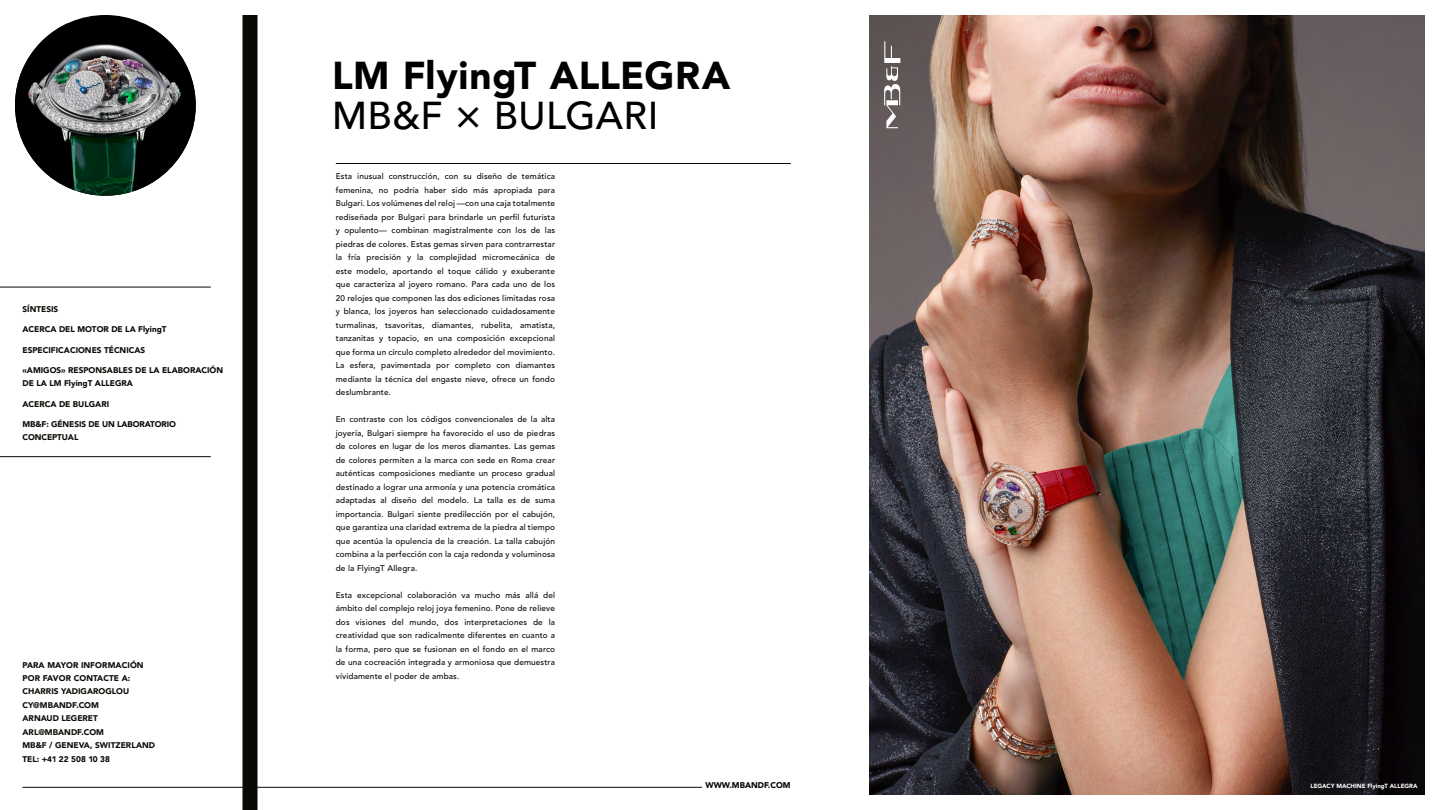
<style>
.page{position:relative;width:1440px;height:810px;background:#fff}
.page>*{position:absolute;margin:0;border:0;box-sizing:border-box;transform-origin:0 0}
.t1{font:900 38.62px "Avenir LT Std";letter-spacing:.01em;color:#000}
.t2{font:500 38.62px "Avenir LT Std";letter-spacing:.01em;color:#000}
.t3{font:500 8.25px/13.5px "Avenir LT Std";letter-spacing:.015em;color:#0b0904;text-align:justify}
.t4{font:900 8.25px/13.5px "Avenir LT Std";color:#0b0904}
.t5{font:900 8.25px/13.5px "Avenir";color:#0b0904}
.t6{font:900 8.25px "Avenir LT Std";color:#000}
.t7{font:900 6px "Avenir LT Std";color:#fff}
</style>
<div class="page">
<hr style="left:22px;top:787px;width:680px;height:1px;background:#0b0904">
<hr style="left:336px;top:163px;width:455px;height:1px;background:#0b0904">
<img style="left:15px;top:24px;width:181px;height:172px">
<div style="left:242px;top:15px;width:15px;height:795px;background:#0b0904"></div>
<hr style="left:0;top:287px;width:211px;height:1px;background:#0b0904">
<hr style="left:0;top:456px;width:211px;height:1px;background:#0b0904">
<img style="left:869px;top:15px;width:556px;height:780px">
<p class="t4" style="left:22px;top:302px;width:37px">SÍNTESIS</p>
<p class="t4" style="left:22px;top:323px;width:146px">ACERCA DEL MOTOR DE LA FlyingT</p>
<p class="t4" style="left:22px;top:343px;width:124px">ESPECIFICACIONES TÉCNICAS</p>
<p class="t4" style="left:22px;top:363px;width:202px">«AMIGOS» RESPONSABLES DE LA ELABORACIÓN<br>DE LA LM FlyingT ALLEGRA</p>
<p class="t4" style="left:22px;top:397px;width:88px">ACERCA DE BULGARI</p>
<p class="t4" style="left:22px;top:417px;width:155px">MB&amp;F: GÉNESIS DE UN LABORATORIO<br>CONCEPTUAL</p>
<p class="t4" style="left:22px;top:658px;width:123px">PARA MAYOR INFORMACIÓN<br>POR FAVOR CONTACTE A:</p>
<p class="t5" style="left:22px;top:685px;width:134px">CHARRIS YADIGAROGLOU<br>CY@MBANDF.COM<br>ARNAUD LEGERET<br>ARL@MBANDF.COM<br>MB&amp;F / GENEVA, SWITZERLAND<br>TEL: +41 22 508 10 38</p>
<h1 class="t1" style="left:332px;top:52px;width:400px">LM FlyingT ALLEGRA</h1>
<h1 class="t2" style="left:332px;top:94px;width:328px">MB&amp;F × BULGARI</h1>
<p class="t3" style="left:336px;top:170px;width:221px">Esta inusual construcción, con su diseño de temática femenina, no podría haber sido más apropiada para Bulgari. Los volúmenes del reloj —con una caja totalmente rediseñada por Bulgari para brindarle un perfil futurista y opulento— combinan magistralmente con los de las piedras de colores. Estas gemas sirven para contrarrestar la fría precisión y la complejidad micromecánica de este modelo, aportando el toque cálido y exuberante que caracteriza al joyero romano. Para cada uno de los 20 relojes que componen las dos ediciones limitadas rosa y blanca, los joyeros han seleccionado cuidadosamente turmalinas, tsavoritas, diamantes, rubelita, amatista, tanzanitas y topacio, en una composición excepcional que forma un círculo completo alrededor del movimiento.<br>La esfera, pavimentada por completo con diamantes mediante la técnica del engaste nieve, ofrece un fondo deslumbrante.</p>
<p class="t3" style="left:336px;top:413px;width:221px">En contraste con los códigos convencionales de la alta joyería, Bulgari siempre ha favorecido el uso de piedras de colores en lugar de los meros diamantes. Las gemas de colores permiten a la marca con sede en Roma crear auténticas composiciones mediante un proceso gradual destinado a lograr una armonía y una potencia cromática adaptadas al diseño del modelo. La talla es de suma importancia. Bulgari siente predilección por el cabujón, que garantiza una claridad extrema de la piedra al tiempo que acentúa la opulencia de la creación. La talla cabujón combina a la perfección con la caja redonda y voluminosa de la FlyingT Allegra.</p>
<p class="t3" style="left:336px;top:588px;width:221px">Esta excepcional colaboración va mucho más allá del ámbito del complejo reloj joya femenino. Pone de relieve dos visiones del mundo, dos interpretaciones de la creatividad que son radicalmente diferentes en cuanto a la forma, pero que se fusionan en el fondo en el marco de una cocreación integrada y armoniosa que demuestra vívidamente el poder de ambas.</p>
<p class="t6" style="left:705px;top:780px;width:87px">WWW.MBANDF.COM</p>
<p class="t7" style="left:1258px;top:782px;width:162px">LEGACY MACHINE PERPETUAL EVO BLUE – LIFESTYLE</p>
<p class="t7" style="left:1310px;top:782px;width:109px">LEGACY MACHINE FlyingT ALLEGRA</p>
</div>
